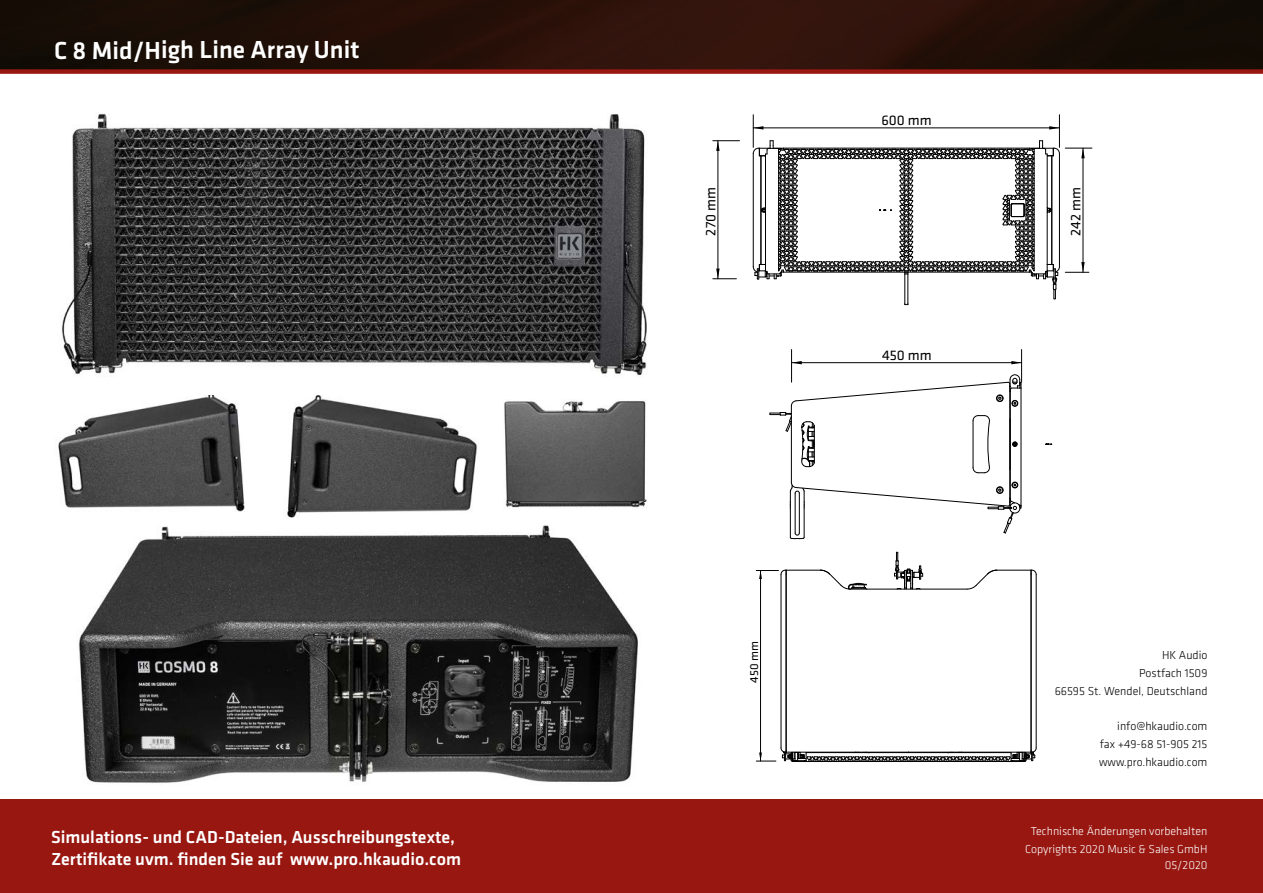
<style>
.page{position:relative;width:1263px;height:893px;background:#fff}
.page>*{position:absolute;margin:0;border:0;box-sizing:border-box;transform-origin:0 0}
.t1{font:500 25.5px "Klavika";letter-spacing:-.005em;color:#fff}
.t2{font:500 18px/21.6px "Klavika";color:#fff}
.t3{font:14.4px "Klavika";color:#000}
.t4{font:300 12px/17.9px "Klavika";color:#000;text-align:right}
.t5{font:300 12px/17.9px "Klavika";color:#fff;text-align:center}
.t6{font:12px "Klavika";color:#000}
</style>
<div class="page">
<div style="left:0;top:799px;width:1263px;height:94px;background:#981711"></div>
<img style="left:58px;top:395px;width:187px;height:117px">
<img style="left:78px;top:525px;width:560px;height:258px">
<img style="left:287px;top:395px;width:190px;height:123px">
<img style="left:62px;top:113px;width:585px;height:265px">
<img style="left:504px;top:400px;width:143px;height:108px">
<hr style="left:1059px;top:154px;width:1px;height:113px;background:#000">
<svg style="left:753px;top:140px;width:306px;height:165px"></svg>
<svg style="left:754px;top:126px;width:9px;height:4px"></svg>
<svg style="left:1049px;top:126px;width:10px;height:4px"></svg>
<hr style="left:753px;top:115px;width:1px;height:32px;background:#000">
<hr style="left:1059px;top:115px;width:1px;height:32px;background:#000">
<hr style="left:753px;top:128px;width:306px;height:1px;background:#000">
<svg style="left:713px;top:140px;width:26px;height:11px"></svg>
<svg style="left:713px;top:269px;width:23px;height:10px"></svg>
<hr style="left:718px;top:141px;width:1px;height:138px;background:#000">
<svg style="left:1065px;top:148px;width:27px;height:10px"></svg>
<svg style="left:1065px;top:262px;width:24px;height:11px"></svg>
<hr style="left:1083px;top:148px;width:1px;height:124px;background:#000">
<svg style="left:792px;top:361px;width:10px;height:3px"></svg>
<svg style="left:1011px;top:361px;width:10px;height:3px"></svg>
<hr style="left:791px;top:349px;width:1px;height:33px;background:#000">
<hr style="left:1021px;top:349px;width:1px;height:33px;background:#000">
<hr style="left:791px;top:362px;width:230px;height:1px;background:#000">
<hr style="left:1009px;top:384px;width:1px;height:121px;background:#000">
<hr style="left:791px;top:406px;width:1px;height:76px;background:#000">
<svg style="left:973px;top:415px;width:17px;height:58px"></svg>
<hr style="left:1021px;top:388px;width:1px;height:117px;background:#000">
<hr style="left:1010px;top:390px;width:1px;height:110px;background:#000">
<svg style="left:770px;top:412px;width:22px;height:19px"></svg>
<svg style="left:1012px;top:442px;width:5px;height:5px"></svg>
<svg style="left:791px;top:375px;width:231px;height:31px"></svg>
<svg style="left:790px;top:482px;width:232px;height:57px"></svg>
<svg style="left:801px;top:421px;width:14px;height:46px"></svg>
<hr style="left:760px;top:570px;width:1px;height:191px;background:#000">
<hr style="left:781px;top:574px;width:1px;height:174px;background:#000">
<hr style="left:997px;top:570px;width:34px;height:1px;background:#000">
<hr style="left:786px;top:574px;width:1px;height:177px;background:#000">
<svg style="left:756px;top:570px;width:31px;height:9px"></svg>
<hr style="left:786px;top:570px;width:34px;height:1px;background:#000">
<svg style="left:967px;top:570px;width:30px;height:19px"></svg>
<hr style="left:850px;top:589px;width:117px;height:1px;background:#000">
<hr style="left:1036px;top:574px;width:1px;height:174px;background:#000">
<hr style="left:1031px;top:574px;width:1px;height:177px;background:#000">
<svg style="left:1031px;top:570px;width:5px;height:4px"></svg>
<svg style="left:820px;top:570px;width:47px;height:19px"></svg>
<svg style="left:894px;top:552px;width:29px;height:37px"></svg>
<svg style="left:756px;top:748px;width:280px;height:14px"></svg>
<img style="left:0;top:0;width:1263px;height:69px">
<div style="left:0;top:69px;width:1263px;height:5px;background:#981711"></div>
<h1 class="t1" style="left:54px;top:33px;width:307px">C 8 Mid/High Line Array Unit</h1>
<h2 class="t2" style="left:51px;top:826px;width:411px">Simulations- und CAD-Dateien, Ausschreibungstexte,<br>Zertifikate uvm. finden Sie auf www.pro.hkaudio.com</h2>
<p class="t3" style="left:881px;top:111px;width:52px">600 mm</p>
<p class="t3" style="left:701px;top:236px;width:50px;rotate:-90deg">270 mm</p>
<p class="t3" style="left:1066px;top:236px;width:50px;rotate:-90deg">242 mm</p>
<p class="t6" style="left:746px;top:683px;width:43px;rotate:-90deg">450 mm</p>
<p class="t3" style="left:882px;top:346px;width:51px">450 mm</p>
<p class="t4" style="left:1055px;top:646px;width:154px">HK Audio<br>Postfach 1509<br>66595 St. Wendel, Deutschland</p>
<p class="t4" style="left:1099px;top:717px;width:110px;text-align:justify;text-indent:18px">info@hkaudio.com fax +49-68 51-905 215 www.pro.hkaudio.com</p>
<p class="t5" style="left:1025px;top:822px;width:184px">Technische Änderungen vorbehalten<br>Copyrights 2020 Music &amp; Sales GmbH</p>
<p class="t5" style="left:1165px;top:855px;width:44px">05/2020</p>
</div>
